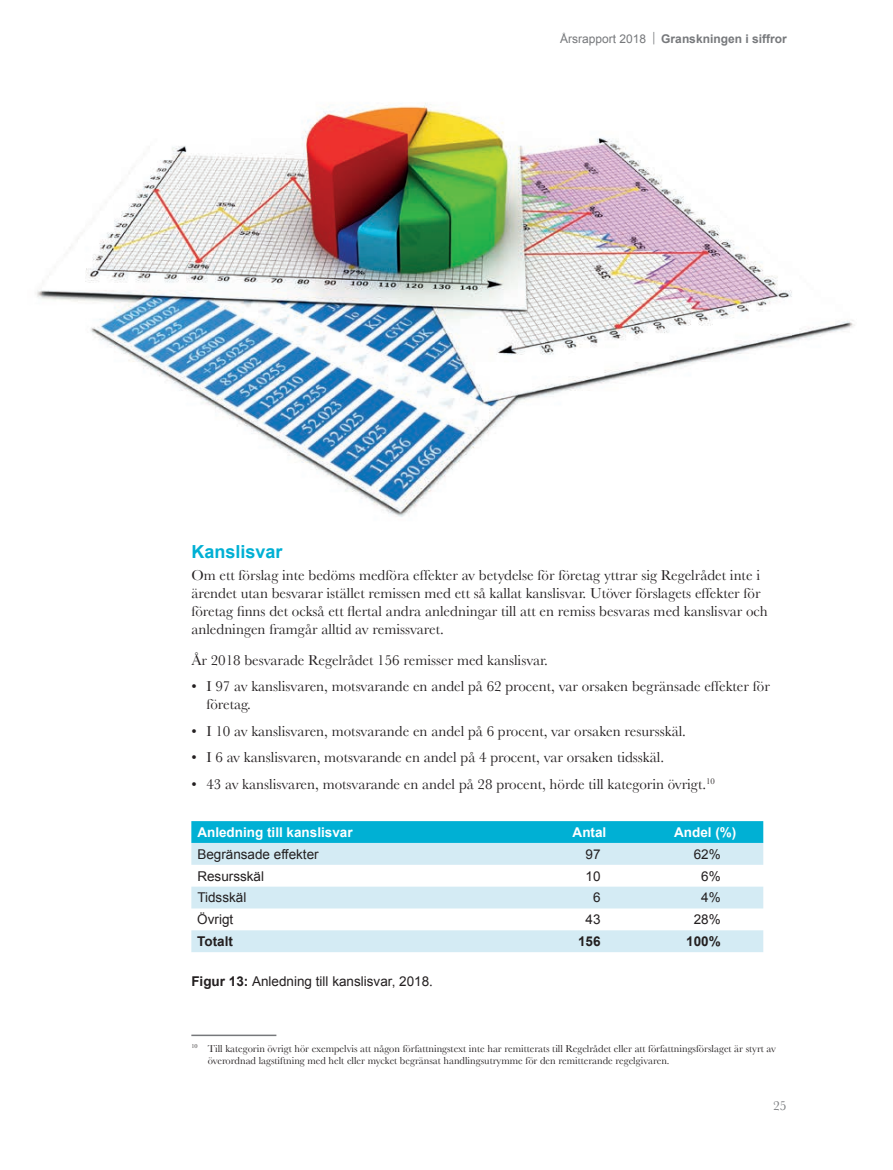
<style>
.page{position:relative;width:893px;height:1170px;background:#fff}
.page>*{position:absolute;margin:0;border:0;box-sizing:border-box;transform-origin:0 0}
.t1{font:700 18px "Arial";color:#00b0d4}
.t2{font:15px/18px "Baskerville";color:#231f20}
.Tabell{font:13.5px "Arial";color:#231f20}
.t3{font:700 13.5px "Arial";color:#fff}
.Tabell-2{font:700 13.5px "Arial";color:#231f20}
.t4{font:13.5px "Baskerville";color:#76787b}
.t5{font:700 12px "Arial";color:#76787b}
.t6{font:10.5px/12px "Baskerville";color:#231f20}
.s1{font-weight:400}
.s2{font-family:"Baskerville";font-weight:400;font-size:13.5px}
.s3{font-weight:700}
.s4{font-family:"Baskerville";font-size:15px}
</style>
<div class="page">
<hr style="left:191px;top:1034px;width:85px;height:1px;background:#76787b">
<div style="left:191px;top:821px;width:572px;height:21px;background:#00b0d4"></div>
<svg style="left:191px;top:842px;width:572px;height:110px;fill:#d4ebf4"></svg>
<img style="left:36px;top:102px;width:819px;height:415px">
<p class="t5" style="left:560px;top:31px;width:228px"><span class="s1">Årsrapport 2018</span> <span class="s2">|</span> Granskningen i siffror</p>
<h2 class="t1" style="left:191px;top:539px;width:93px">Kanslisvar</h2>
<p class="t2" style="left:191px;top:566px;width:570px">Om ett förslag inte bedöms medföra effekter av betydelse för företag yttrar sig Regelrådet inte i</p>
<p class="t2" style="left:191px;top:584px;width:578px">äre.nde.t utan be.svarar iställe.t re.misse.n me.d e.tt så kallat kanslisvar. Utöve.r förslage.ts e.ffe.kte.r för företag finns det också ett flertal andra anledningar till att en remiss besvaras med kanslisvar och anle.dninge.n framgår alltid av re.missvare.t.</p>
<p class="t2" style="left:191px;top:650px;width:358px">År 2018 be.svarade. Re.ge.lråde.t 156 re.misse.r me.d kanslisvar.</p>
<p class="t2" style="left:206px;top:677px;width:565px;text-indent:-15px">• I 97 av kanslisvaren, motsvarande en andel på 62 procent, var orsaken begränsade effekter för före.tag.</p>
<p class="t2" style="left:191px;top:721px;width:496px">• I 10 av kanslisvaren, motsvarande en andel på 6 procent, var orsaken resursskäl.</p>
<p class="t2" style="left:191px;top:748px;width:474px">• I 6 av kanslisvaren, motsvarande en andel på 4 procent, var orsaken tidsskäl.</p>
<p class="t2" style="left:191px;top:774px;width:525px">• 43 av kanslisvaren, motsvarande en andel på 28 procent, hörde till kategorin övrigt.<sup>10</sup></p>
<p class="t3" style="left:197px;top:823px;width:157px">Anledning till kanslisvar</p>
<p class="t3" style="left:573px;top:823px;width:35px">Antal</p>
<p class="t3" style="left:674px;top:823px;width:64px">Andel (%)</p>
<p class="Tabell" style="left:197px;top:845px;width:123px">Begränsade effekter</p>
<p class="Tabell" style="left:586px;top:845px;width:17px">97</p>
<p class="Tabell" style="left:694px;top:845px;width:29px">62%</p>
<p class="Tabell" style="left:197px;top:867px;width:68px">Resursskäl</p>
<p class="Tabell" style="left:586px;top:867px;width:17px">10</p>
<p class="Tabell" style="left:701px;top:867px;width:21px">6%</p>
<p class="Tabell" style="left:197px;top:888px;width:51px">Tidsskäl</p>
<p class="Tabell" style="left:593px;top:888px;width:9px">6</p>
<p class="Tabell" style="left:701px;top:888px;width:21px">4%</p>
<p class="Tabell" style="left:197px;top:910px;width:38px">Övrigt</p>
<p class="Tabell" style="left:586px;top:910px;width:17px">43</p>
<p class="Tabell" style="left:694px;top:910px;width:29px">28%</p>
<p class="Tabell-2" style="left:197px;top:932px;width:37px">Totalt</p>
<p class="Tabell-2" style="left:578px;top:932px;width:24px">156</p>
<p class="Tabell-2" style="left:686px;top:932px;width:36px">100%</p>
<p class="Tabell" style="left:191px;top:972px;width:243px"><span class="s3">Figur 13:</span> Anledning till kanslisvar, 2018<span class="s4">.</span></p>
<p class="t6" style="left:208px;top:1041px;width:570px;text-indent:-16px"><sup>10</sup> Till kate.gorin övrigt hör e.xe.mpe.lvis att någon författningste.xt inte. har re.mitte.rats till Re.ge.lråde.t e.lle.r att författningsförslage.t är styrt av öve.rordnad lagstiftning me.d he.lt e.lle.r mycke.t be.gränsat handlingsutrymme. för de.n re.mitte.rande. re.ge.lgivare.n.</p>
<p class="t4" style="left:773px;top:1097px;width:15px">25</p>
</div>
